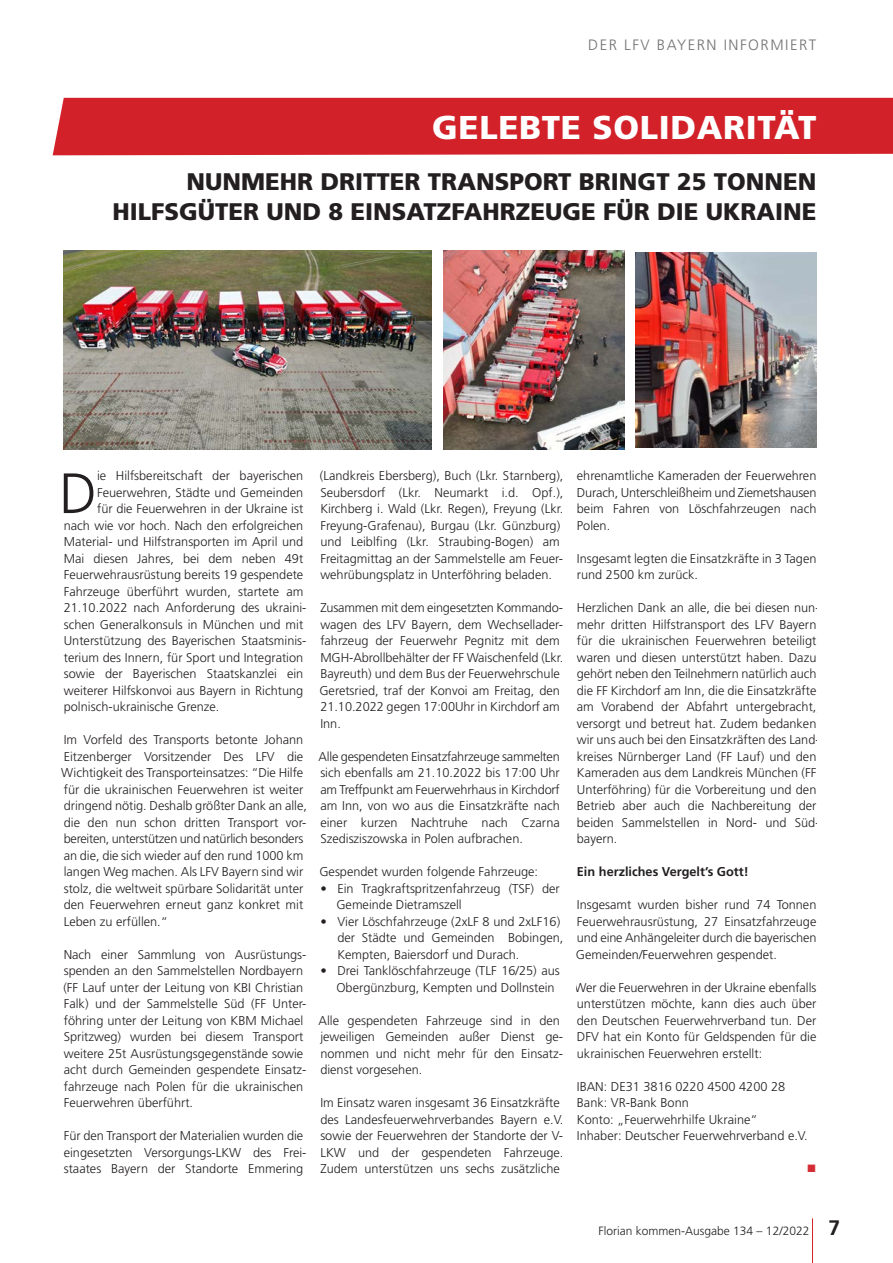
<style>
.page{position:relative;width:893px;height:1263px;background:#fff}
.page>*{position:absolute;margin:0;border:0;box-sizing:border-box;transform-origin:0 0}
.t1{font:300 56.7px "Frutiger LT Std";color:#231f20}
.t2{font:900 33px "Frutiger LT Std";letter-spacing:.02em;color:#fff}
.t3{font:900 24px/30px "Frutiger LT Std";color:#231f20;text-align:right}
.t4{font:300 15px "Frutiger LT Std";letter-spacing:.1em;color:#747272}
.t5{font:300 12.75px/16.5px "Frutiger LT Std";color:#231f20}
.t6{font:700 12.75px "Frutiger LT Std";color:#231f20}
.t7{font:300 12px "Frutiger LT Std";color:#231f20}
.s1{font-weight:700;font-size:21px}
</style>
<div class="page">
<hr style="left:812px;top:1218px;width:1px;height:45px;background:#d2232a">
<div style="left:53px;top:98px;width:840px;height:57px;background:#d32129"></div>
<img style="left:64px;top:251px;width:368px;height:198px">
<img style="left:443px;top:251px;width:181px;height:198px">
<img style="left:636px;top:253px;width:180px;height:195px">
<p class="t4" style="left:588px;top:37px;width:230px">DER LFV BAYERN INFORMIERT</p>
<h2 class="t2" style="left:432px;top:107px;width:386px">GELEBTE SOLIDARITÄT</h2>
<h3 class="t3" style="left:112px;top:167px;width:705px">NUNMEHR DRITTER TRANSPORT BRINGT 25 TONNEN<br>HILFSGÜTER UND 8 EINSATZFAHRZEUGE FÜR DIE UKRAINE</h3>
<h1 class="t1" style="left:59px;top:461px;width:39px">D</h1>
<p class="t5" style="left:97px;top:468px;width:208px">ie Hilfsbereitschaft der bayerischen</p>
<p class="t5" style="left:97px;top:484px;width:208px">Feuerwehren, Städte und Gemeinden</p>
<p class="t5" style="left:97px;top:501px;width:208px">für die Feuerwehren in der Ukraine ist</p>
<p class="t5" style="left:64px;top:517px;width:241px">nach wie vor hoch. Nach den erfolgreichen</p>
<p class="t5" style="left:64px;top:534px;width:241px">Material- und Hilfstransporten im April und</p>
<p class="t5" style="left:64px;top:550px;width:241px">Mai diesen Jahres, bei dem neben 49t</p>
<p class="t5" style="left:64px;top:567px;width:241px">Feuerwehrausrüstung bereits 19 gespendete</p>
<p class="t5" style="left:64px;top:583px;width:241px">Fahrzeuge überführt wurden, startete am</p>
<p class="t5" style="left:64px;top:600px;width:244px">21.10.2022 nach Anforderung des ukraini-</p>
<p class="t5" style="left:64px;top:616px;width:241px">schen Generalkonsuls in München und mit</p>
<p class="t5" style="left:64px;top:633px;width:244px">Unterstützung des Bayerischen Staatsminis-</p>
<p class="t5" style="left:64px;top:649px;width:241px">terium des Innern, für Sport und Integration</p>
<p class="t5" style="left:64px;top:666px;width:241px">sowie der Bayerischen Staatskanzlei ein</p>
<p class="t5" style="left:64px;top:682px;width:241px">weiterer Hilfskonvoi aus Bayern in Richtung</p>
<p class="t5" style="left:64px;top:699px;width:157px">polnisch-ukrainische Grenze.</p>
<p class="t5" style="left:61px;top:732px;width:247px">Im Vorfeld des Transports betonte Johann Eitzenberger Vorsitzender Des LFV die Wichtigkeit des Transporteinsatzes: “Die Hilfe für die ukrainischen Feuerwehren ist weiter dringend nötig. Deshalb größter Dank an alle, die den nun schon dritten Transport vor&shy;bereiten, unterstützen und natürlich besonders an die, die sich wieder auf den rund 1000 km langen Weg machen. Als LFV Bayern sind wir stolz, die weltweit spürbare Solidarität unter den Feuerwehren erneut ganz konkret mit Leben zu erfüllen.“</p>
<p class="t5" style="left:63px;top:946px;width:245px">Nach einer Sammlung von Ausrüstungs&shy;spenden an den Sammelstellen Nordbayern (FF Lauf unter der Leitung von KBI Christian Falk) und der Sammelstelle Süd (FF Unter&shy;föhring unter der Leitung von KBM Michael Spritzweg) wurden bei diesem Transport weitere 25t Ausrüstungsgegenstände sowie acht durch Gemeinden gespendete Einsatz&shy;fahrzeuge nach Polen für die ukrainischen Feuerwehren überführt.</p>
<p class="t5" style="left:64px;top:1128px;width:244px">Für den Transport der Materialien wurden die eingesetzten Versorgungs-LKW des Frei&shy;staates Bayern der Standorte Emmering</p>
<p class="t5" style="left:320px;top:468px;width:245px">(Landkreis Ebersberg), Buch (Lkr. Starnberg), Seubersdorf (Lkr. Neumarkt i.d. Opf.), Kirchberg i. Wald (Lkr. Regen), Freyung (Lkr.<br>Freyung-Grafenau), Burgau (Lkr. Günzburg) und Leiblfing (Lkr. Straubing-Bogen) am Freitagmittag an der Sammelstelle am Feuer&shy;wehrübungsplatz in Unterföhring beladen.</p>
<p class="t5" style="left:319px;top:600px;width:246px">Zusammen mit dem eingesetzten Kommando&shy;wagen des LFV Bayern, dem Wechsellader&shy;fahrzeug der Feuerwehr Pegnitz mit dem MGH-Abrollbehälter der FF Waischenfeld (Lkr.<br>Bayreuth) und dem Bus der Feuerwehrschule Geretsried, traf der Konvoi am Freitag, den 21.10.2022 gegen 17:00Uhr in Kirchdorf am Inn.</p>
<p class="t5" style="left:319px;top:748px;width:243px;text-align:justify">Alle gespendeten Einsatzfahrzeuge sammelten sich ebenfalls am 21.10.2022 bis 17:00 Uhr am Treffpunkt am Feuerwehrhaus in Kirchdorf am Inn, von wo aus die Einsatzkräfte nach einer kurzen Nachtruhe nach Czarna Szedisziszowska in Polen aufbrachen.</p>
<p class="t5" style="left:319px;top:864px;width:220px">Gespendet wurden folgende Fahrzeuge:</p>
<p class="t5" style="left:336px;top:880px;width:225px;text-indent:-16px">• Ein Tragkraftspritzenfahrzeug (TSF) der<br>Gemeinde Dietramszell</p>
<p class="t5" style="left:337px;top:913px;width:228px;text-indent:-17px">• Vier Löschfahrzeuge (2xLF 8 und 2xLF16) der Städte und Gemeinden Bobingen,<br>Kempten, Baiersdorf und Durach.</p>
<p class="t5" style="left:336px;top:963px;width:225px;text-indent:-16px">• Drei Tanklöschfahrzeuge (TLF 16/25) aus<br>Obergünzburg, Kempten und Dollnstein</p>
<p class="t5" style="left:319px;top:1012px;width:246px">Alle gespendeten Fahrzeuge sind in den jeweiligen Gemeinden außer Dienst ge&shy;nommen und nicht mehr für den Einsatz&shy;dienst vorgesehen.</p>
<p class="t5" style="left:320px;top:1095px;width:245px">Im Einsatz waren insgesamt 36 Einsatzkräfte des Landesfeuerwehrverbandes Bayern e.V. sowie der Feuerwehren der Standorte der V-LKW und der gespendeten Fahrzeuge.<br>Zudem unterstützen uns sechs zusätzliche</p>
<p class="t5" style="left:577px;top:468px;width:241px;text-align:justify">ehrenamtliche Kameraden der Feuerwehren Durach, Unterschleißheim und Ziemetshausen beim Fahren von Löschfahrzeugen nach Polen.</p>
<p class="t5" style="left:577px;top:550px;width:241px">Insgesamt legten die Einsatzkräfte in 3 Tagen rund 2500 km zurück.</p>
<p class="t5" style="left:577px;top:600px;width:245px">Herzlichen Dank an alle, die bei diesen nun&shy;mehr dritten Hilfstransport des LFV Bayern für die ukrainischen Feuerwehren beteiligt waren und diesen unterstützt haben. Dazu gehört neben den Teilnehmern natürlich auch die FF Kirchdorf am Inn, die die Einsatzkräfte am Vorabend der Abfahrt untergebracht,, versorgt und betreut hat. Zudem bedanken wir uns auch bei den Einsatzkräften des Land&shy;kreises Nürnberger Land (FF Lauf) und den Kameraden aus dem Landkreis München (FF Unterföhring) für die Vorbereitung und den Betrieb aber auch die Nachbereitung der beiden Sammelstellen in Nord- und Süd&shy;bayern.</p>
<p class="t6" style="left:577px;top:864px;width:173px">Ein herzliches Vergelt’s Gott!</p>
<p class="t5" style="left:576px;top:897px;width:242px;text-align:justify">Insgesamt wurden bisher rund 74 Tonnen Feuerwehrausrüstung, 27 Einsatzfahrzeuge und eine Anhängeleiter durch die bayerischen Gemeinden/Feuerwehren gespendet.</p>
<p class="t5" style="left:574px;top:979px;width:243px;text-align:justify">Wer die Feuerwehren in der Ukraine ebenfalls unterstützen möchte, kann dies auch über den Deutschen Feuerwehrverband tun. Der DFV hat ein Konto für Geldspenden für die ukrainischen Feuerwehren erstellt:</p>
<p class="t5" style="left:577px;top:1078px;width:232px">IBAN: DE31 3816 0220 4500 4200 28<br>Bank: VR-Bank Bonn<br>Konto: „Feuerwehrhilfe Ukraine“<br>Inhaber: Deutscher Feuerwehrverband e.V.</p>
<p class="t7" style="left:599px;top:1224px;width:243px">Florian kommen-Ausgabe 134 – 12/2022 <span class="s1">7</span></p>
</div>
